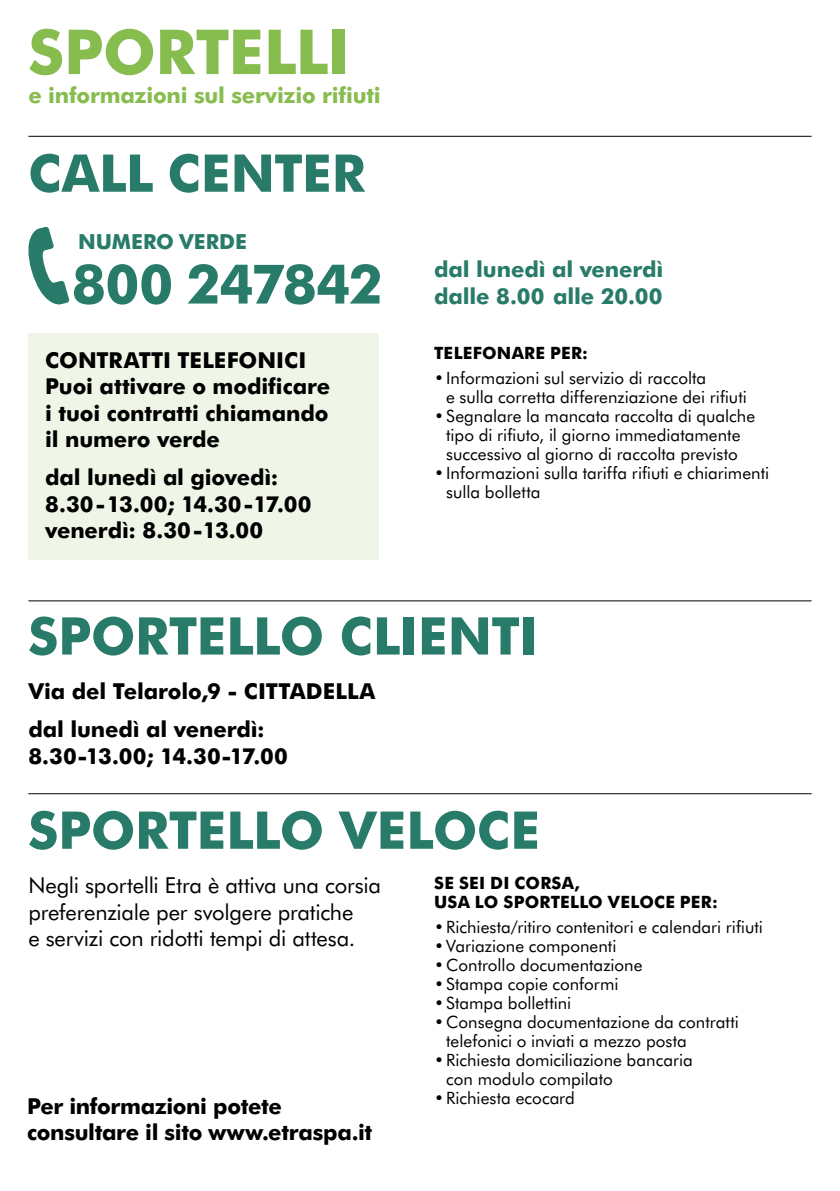
<style>
.page{position:relative;width:840px;height:1191px;background:#fff}
.page>*{position:absolute;margin:0;border:0;box-sizing:border-box;transform-origin:0 0}
.t1{font:700 62px "Futura BT";color:#87bc4e}
.t2{font:700 54.6px "Futura BT";letter-spacing:-.025em;color:#287b69}
.t3{font:700 52px "Futura BT";letter-spacing:.015em;color:#287b69}
.t4{font:700 22px/26.4px "Futura BT";letter-spacing:-.01em;color:#000}
.t5{font:22px/26.4px "Futura BT";letter-spacing:-.01em;color:#000}
.t6{font:700 22px/26.4px "Futura BT";letter-spacing:-.005em;color:#287b69}
.t7{font:700 22px "Futura BT";letter-spacing:-.01em;color:#87bc4e}
.t8{font:700 20.8px "Futura BT";color:#287b69}
.t9{font:17px/19px "Futura BT";color:#000}
.t10{font:700 17px/19px "Futura BT";letter-spacing:.02em;color:#000}
</style>
<div class="page">
<hr style="left:28px;top:136px;width:783px;height:1px;background:#000">
<hr style="left:28px;top:600px;width:783px;height:1px;background:#000">
<hr style="left:28px;top:793px;width:783px;height:1px;background:#000">
<svg style="left:28px;top:227px;width:41px;height:78px"></svg>
<div style="left:28px;top:333px;width:350px;height:226px;background:#f0f6e7"></div>
<h1 class="t1" style="left:28px;top:14px;width:323px">sportelli</h1>
<p class="t7" style="left:28px;top:81px;width:354px">e informazioni sul servizio rifiuti</p>
<h3 class="t3" style="left:28px;top:142px;width:172px">CALL CENTE</h3>
<h3 class="t3" style="left:331px;top:142px;width:35px">R</h3>
<p class="t8" style="left:78px;top:229px;width:170px">numero verde</p>
<h2 class="t2" style="left:72px;top:251px;width:312px">800 247842</h2>
<p class="t4" style="left:45px;top:346px;width:286px;text-indent:181px">FONICI<br>Puoi attivare o modificare i tuoi contratti chiamando il numero verde</p>
<p class="t4" style="left:45px;top:464px;width:268px">dal lunedì al giovedì:<br>8.30-13.00; 14.30-17.00 venerdì: 8.30-13.00</p>
<p class="t4" style="left:45px;top:346px;width:17px">CONT</p>
<p class="t4" style="left:109px;top:346px;width:42px">RATTI</p>
<p class="t4" style="left:177px;top:346px;width:13px">TELE</p>
<p class="t6" style="left:434px;top:256px;width:231px">dal lunedì al venerdì dalle 8.00 alle 20.00</p>
<p class="t10" style="left:434px;top:343px;width:11px">TELE</p>
<p class="t10" style="left:472px;top:343px;width:117px">FONARE PE R:</p>
<p class="t9" style="left:446px;top:368px;width:302px;text-indent:-12px">•Informazioni sul servizio di raccolta<br>e sulla corretta differenziazione dei rifiuti</p>
<p class="t9" style="left:434px;top:406px;width:322px;text-align:center">•Segnalare la mancata raccolta di qualche tipo di rifiuto, il giorno immediatamente successivo al giorno di raccolta previsto</p>
<p class="t9" style="left:446px;top:463px;width:324px;text-indent:-12px">•Informazioni sulla tariffa rifiuti e chiarimenti sulla bolletta</p>
<h3 class="t3" style="left:28px;top:604px;width:510px">sportello clienti</h3>
<p class="t4" style="left:28px;top:677px;width:228px">Via del Telarolo,9 - CITT</p>
<p class="t4" style="left:289px;top:677px;width:87px">ADELLA</p>
<p class="t4" style="left:28px;top:716px;width:261px">dal lunedì al venerdì:<br>8.30-13.00; 14.30-17.00</p>
<h3 class="t3" style="left:28px;top:798px;width:513px">sportello veloce</h3>
<p class="t5" style="left:28px;top:872px;width:354px">Negli sportelli Etra è attiva una corsia preferenziale per svolgere pratiche<br>e servizi con ridotti tempi di attesa.</p>
<p class="t4" style="left:27px;top:1092px;width:346px">Per informazioni potete consultare il sito www.etraspa.it</p>
<p class="t10" style="left:434px;top:873px;width:285px">Se sei di corsa,<br>usa lo sportello veloce per:</p>
<p class="t9" style="left:434px;top:917px;width:330px">•Richiesta/ritiro contenitori e calendari rifiuti</p>
<p class="t9" style="left:434px;top:936px;width:184px">•Variazione componenti</p>
<p class="t9" style="left:434px;top:955px;width:210px">•Controllo documentazione</p>
<p class="t9" style="left:434px;top:974px;width:186px">•Stampa copie conformi</p>
<p class="t9" style="left:434px;top:993px;width:139px">•Stampa bollettini</p>
<p class="t9" style="left:446px;top:1012px;width:294px;text-indent:-12px">•Consegna documentazione da contratti telefonici o inviati a mezzo posta</p>
<p class="t9" style="left:446px;top:1050px;width:248px;text-indent:-12px">•Richiesta domiciliazione bancaria con modulo compilato</p>
<p class="t9" style="left:434px;top:1088px;width:142px">•Richiesta ecocard</p>
</div>
